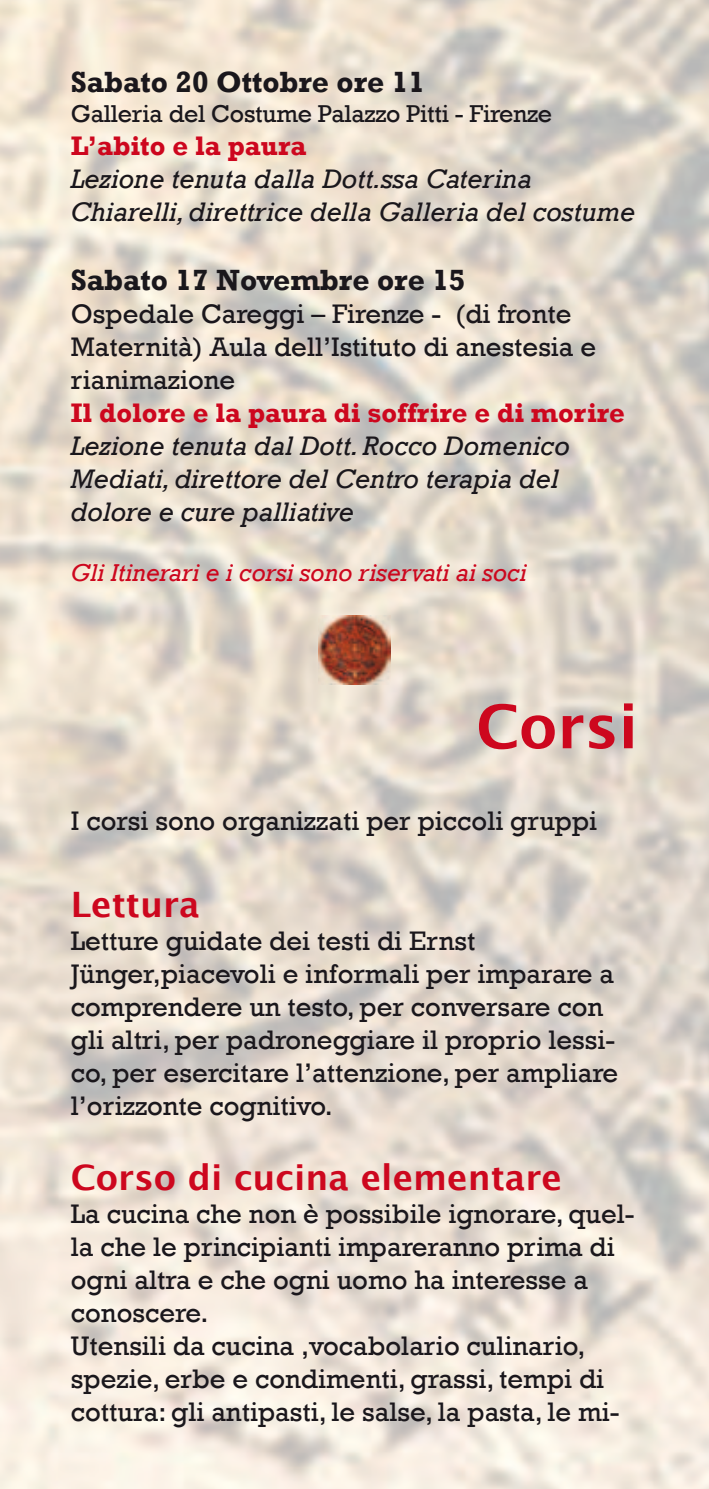
<style>
.page{position:relative;width:709px;height:1489px;background:#fff}
.page>*{position:absolute;margin:0;border:0;box-sizing:border-box;transform-origin:0 0}
.t1{font:700 60px "Lucida Grande";color:#cd071e}
.t2{font:700 35px "Lucida Grande";color:#cd071e}
.t3{font:700 30px "Rockwell";color:#1a171c}
.t4{font:27.5px/33px "Rockwell";color:#1a171c}
.t5{font:italic 27.5px/33px "Rockwell";color:#1a171c}
.t6{font:700 27.5px "Rockwell";color:#cd071e}
.t7{font:25px "Rockwell";letter-spacing:-.01em;color:#1a171c}
.t8{font:italic 25px "Rockwell";color:#cd071e}
</style>
<div class="page">
<img style="left:0;top:0;width:709px;height:1488px">
<img style="left:318px;top:615px;width:72px;height:70px">
<p class="t3" style="left:71px;top:63px;width:356px">Sabato 20 Ottobre ore 11</p>
<p class="t7" style="left:71px;top:99px;width:483px">Galleria del Costume Palazzo Pitti - Firenze</p>
<p class="t6" style="left:71px;top:129px;width:237px">L’abito e la paura</p>
<p class="t5" style="left:71px;top:162px;width:566px">Lezione tenuta dalla Dott.ssa Caterina<br>Chiarelli, direttrice della Galleria del costume</p>
<p class="t3" style="left:71px;top:261px;width:396px">Sabato 17 Novembre ore 15</p>
<p class="t4" style="left:71px;top:297px;width:527px">Ospedale Careggi – Firenze - (di fronte<br>Maternità) Aula dell’Istituto di anestesia e rianimazione</p>
<p class="t6" style="left:71px;top:396px;width:555px">Il dolore e la paura di soffrire e di morire</p>
<p class="t5" style="left:71px;top:429px;width:500px">Lezione tenuta dal Dott. Rocco Domenico<br>Mediati, direttore del Centro terapia del dolore e cure palliative</p>
<p class="t8" style="left:71px;top:558px;width:457px">Gli Itinerari e i corsi sono riservati ai soci</p>
<h1 class="t1" style="left:476px;top:678px;width:163px">Corsi</h1>
<p class="t4" style="left:71px;top:804px;width:528px">I corsi sono organizzati per piccoli gruppi</p>
<p class="t2" style="left:71px;top:876px;width:130px">Lettura</p>
<p class="t4" style="left:71px;top:924px;width:549px">Letture guidate dei testi di Ernst Jünger,piacevoli e informali per imparare a comprendere un testo, per conversare con gli altri, per padroneggiare il proprio lessi&shy;co, per esercitare l’attenzione, per ampliare l’orizzonte cognitivo.</p>
<p class="t2" style="left:71px;top:1149px;width:492px">Corso di cucina elementare</p>
<p class="t4" style="left:71px;top:1197px;width:565px">La cucina che non è possibile ignorare, quel&shy;la che le principianti impareranno prima di ogni altra e che ogni uomo ha interesse a conoscere.<br>Utensili da cucina ,vocabolario culinario, spezie, erbe e condimenti, grassi, tempi di cottura: gli antipasti, le salse, la pasta, le mi-</p>
</div>
